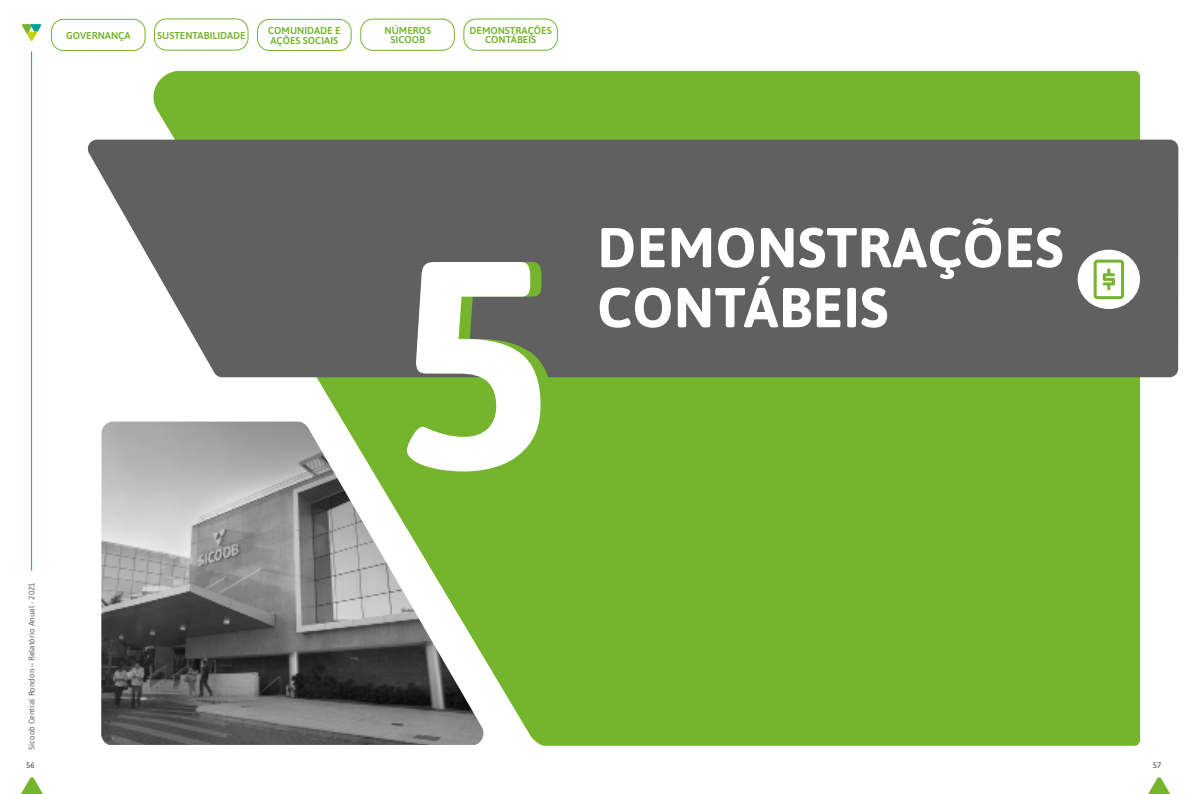
<style>
.page{position:relative;width:1191px;height:794px;background:#fff}
.page>*{position:absolute;margin:0;border:0;box-sizing:border-box;transform-origin:0 0}
.t1{font:700 295.7px "Asap";color:#fff}
.t2{font:700 56px/60px "Asap";letter-spacing:.01em;color:#fff}
.t3{font:600 10px/9.6px "Asap";color:#75b52e;text-align:center}
.t4{font:8px "Asap";color:#606060}
.t5{font:500 8px "Asap";color:#575756}
</style>
<div class="page">
<svg style="left:1148px;top:777px;width:22px;height:17px"></svg>
<svg style="left:21px;top:777px;width:22px;height:17px"></svg>
<svg style="left:22px;top:24px;width:19px;height:17px"></svg>
<hr style="left:31px;top:52px;width:1px;height:518px;background:#00ad9e">
<div style="left:148px;top:71px;width:992px;height:675px;background:#75b52e"></div>
<div style="left:87px;top:140px;width:1091px;height:237px;background:#606060"></div>
<img style="left:101px;top:421px;width:385px;height:324px">
<div style="left:1077px;top:250px;width:63px;height:59px;background:#fff;border-radius:50%"></div>
<svg style="left:1093px;top:259px;width:31px;height:40px"></svg>
<div style="left:463px;top:19px;width:95px;height:32px;border:1px solid #75b52e;border-radius:12px"></div>
<div style="left:360px;top:19px;width:95px;height:32px;border:1px solid #75b52e;border-radius:12px"></div>
<div style="left:257px;top:19px;width:94px;height:32px;border:1px solid #75b52e;border-radius:12px"></div>
<div style="left:51px;top:19px;width:95px;height:32px;border:1px solid #75b52e;border-radius:12px"></div>
<div style="left:154px;top:18px;width:94px;height:33px;border:1px solid #75b52e;border-radius:12px"></div>
<p class="t3" style="left:66px;top:30px;width:66px">GOVERNANÇA</p>
<p class="t3" style="left:268px;top:26px;width:74px;text-align:left">COMUNIDADE E<br>AÇÕES SOCIAIS</p>
<p class="t3" style="left:384px;top:25px;width:48px">NÚMEROS<br>SICOOB</p>
<p class="t3" style="left:469px;top:25px;width:84px">DEMONSTRAÇÕES<br>CONTÁBEIS</p>
<p class="t3" style="left:157px;top:30px;width:90px">SUSTENTABILIDADE</p>
<p class="t4" style="left:26px;top:750px;width:169px;rotate:-90deg">Sicoob Central Rondon – Relatório Anual - 2021</p>
<h1 class="t1" style="left:395px;top:155px;width:160px">5</h1>
<h2 class="t2" style="left:597px;top:215px;width:467px">DEMONSTRAÇÕES<br>CONTÁBEIS</h2>
<p class="t5" style="left:26px;top:759px;width:10px">56</p>
<p class="t5" style="left:1153px;top:759px;width:10px">57</p>
</div>
